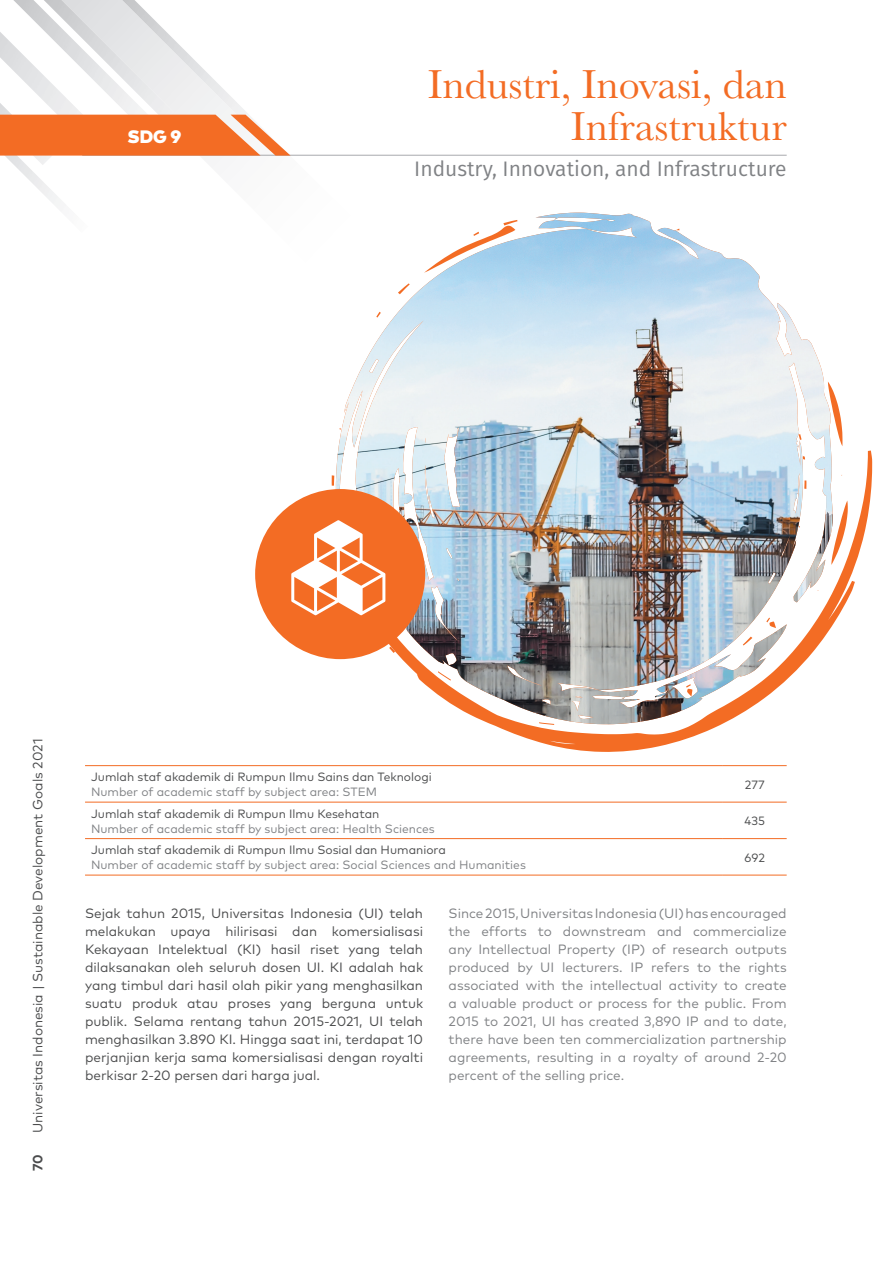
<style>
.page{position:relative;width:893px;height:1263px;background:#fff}
.page>*{position:absolute;margin:0;border:0;box-sizing:border-box;transform-origin:0 0}
.t1{font:42px/42px "Baskerville";color:#f36c24;text-align:right}
.t2{font:21px "Fira Sans";color:#808285}
.t3{font:900 18px "Mark OT";color:#fff}
.t4{font:13.5px/18px "Mark OT";color:#4b4c4d;text-align:justify}
.t5{font:13.5px/18px "Mark OT";color:#808285;text-align:justify}
.t6{font:700 13.5px "Mark OT";color:#4b4c4d}
.t7{font:12px "Mark OT";color:#808285}
.t8{font:12px "Mark OT";color:#4b4c4d}
</style>
<div class="page">
<hr style="left:82px;top:155px;width:705px;height:1px;background:#a8a9ad">
<svg style="left:0;top:0;width:291px;height:208px"></svg>
<svg style="left:332px;top:475px;width:2px;height:11px"></svg>
<svg style="left:833px;top:391px;width:9px;height:55px"></svg>
<svg style="left:491px;top:450px;width:381px;height:302px"></svg>
<img style="left:336px;top:216px;width:497px;height:508px">
<img style="left:344px;top:213px;width:293px;height:200px">
<svg style="left:804px;top:480px;width:2px;height:9px"></svg>
<svg style="left:799px;top:434px;width:3px;height:6px"></svg>
<svg style="left:686px;top:684px;width:7px;height:12px"></svg>
<svg style="left:743px;top:637px;width:9px;height:8px"></svg>
<svg style="left:766px;top:618px;width:10px;height:10px"></svg>
<div style="left:255px;top:489px;width:170px;height:170px;background:#f36c24;border-radius:50%"></div>
<svg style="left:291px;top:520px;width:94px;height:95px"></svg>
<hr style="left:85px;top:765px;width:638px;height:1px;background:#f36c24">
<hr style="left:723px;top:765px;width:64px;height:1px;background:#f36c24">
<hr style="left:85px;top:802px;width:638px;height:1px;background:#f36c24">
<hr style="left:723px;top:802px;width:64px;height:1px;background:#f36c24">
<hr style="left:85px;top:838px;width:638px;height:1px;background:#f36c24">
<hr style="left:723px;top:838px;width:64px;height:1px;background:#f36c24">
<hr style="left:85px;top:875px;width:638px;height:1px;background:#f36c24">
<hr style="left:723px;top:875px;width:64px;height:1px;background:#f36c24">
<h3 class="t3" style="left:128px;top:125px;width:55px">SDG 9</h3>
<h1 class="t1" style="left:428px;top:64px;width:360px">Industri, Inovasi, dan<br>Infrastruktur</h1>
<h2 class="t2" style="left:414px;top:153px;width:374px">Industry, Innovation, and Infrastructure</h2>
<p class="t4" style="left:29px;top:1133px;width:396px;rotate:-90deg">Universitas Indonesia | Sustainable Development Goals 2021</p>
<p class="t6" style="left:29px;top:1171px;width:18px;rotate:-90deg">70</p>
<p class="t8" style="left:91px;top:769px;width:342px">Jumlah staf akademik di Rumpun Ilmu Sains dan Teknologi</p>
<p class="t7" style="left:91px;top:784px;width:288px">Number of academic staff by subject area: STEM</p>
<p class="t8" style="left:91px;top:806px;width:290px">Jumlah staf akademik di Rumpun Ilmu Kesehatan</p>
<p class="t7" style="left:91px;top:821px;width:345px">Number of academic staff by subject area: Health Sciences</p>
<p class="t8" style="left:91px;top:842px;width:356px">Jumlah staf akademik di Rumpun Ilmu Sosial dan Humaniora</p>
<p class="t7" style="left:91px;top:857px;width:436px">Number of academic staff by subject area: Social Sciences and Humanities</p>
<p class="t8" style="left:745px;top:777px;width:21px">277</p>
<p class="t8" style="left:744px;top:813px;width:22px">435</p>
<p class="t8" style="left:745px;top:850px;width:22px">692</p>
<p class="t4" style="left:85px;top:904px;width:340px">Sejak tahun 2015, Universitas Indonesia (UI) telah melakukan upaya hilirisasi dan komersialisasi Kekayaan Intelektual (KI) hasil riset yang telah dilaksanakan oleh seluruh dosen UI. KI adalah hak yang timbul dari hasil olah pikir yang menghasilkan suatu produk atau proses yang berguna untuk publik. Selama rentang tahun 2015-2021, UI telah menghasilkan 3.890 KI. Hingga saat ini, terdapat 10 perjanjian kerja sama komersialisasi dengan royalti berkisar 2-20 persen dari harga jual.</p>
<p class="t5" style="left:449px;top:904px;width:340px">Since 2015, Universitas Indonesia (UI) has encouraged the efforts to downstream and commercialize any Intellectual Property (IP) of research outputs produced by UI lecturers. IP refers to the rights associated with the intellectual activity to create a valuable product or process for the public. From 2015 to 2021, UI has created 3,890 IP and to date, there have been ten commercialization partnership agreements, resulting in a royalty of around 2-20 percent of the selling price.</p>
</div>
